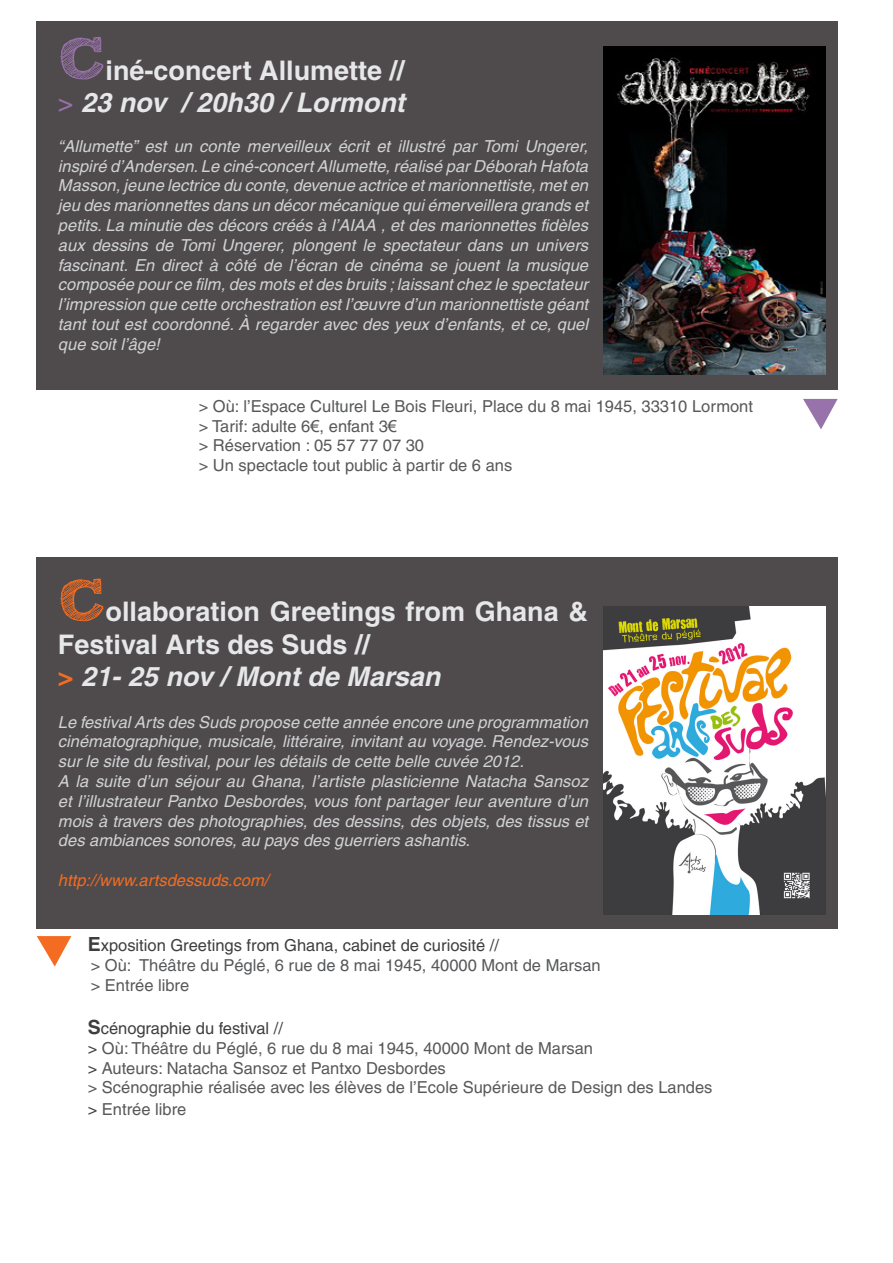
<style>
.page{position:relative;width:893px;height:1263px;background:#fff}
.page>*{position:absolute;margin:0;border:0;box-sizing:border-box;transform-origin:0 0}
.t1{font:700 60px "freeversion Sketch Block";color:#9872aa}
.t2{font:700 60px "freeversion Sketch Block";color:#f36c21}
.t3{font:700 27px/32.4px "Helvetica CE";color:#e6e7e9}
.t4{font:italic 700 27px "Helvetica";color:#e6e7e9}
.t5{font:italic 16.5px/19.8px "Helvetica";color:#d1d2d4;text-align:justify}
.t6{font:16.5px "Helvetica";color:#57585a}
.t7{font:16.5px "Helvetica";color:#3e3e3f}
.t8{font:italic 16.5px "Helvetica";color:#f36c21}
.s1{font-weight:400;font-style:normal;color:#9872aa}
.s2{font-family:"Arial"}
.s3{font-family:"Helvetica CE";font-style:normal;color:#f36c21}
.s4{font-family:"Helvetica CE";font-weight:700;font-size:19.5px}
.s5{color:#3e3e3f}
</style>
<div class="page">
<svg style="left:803px;top:399px;width:35px;height:30px"></svg>
<div style="left:37px;top:21px;width:801px;height:368px;background:#4f4b4c"></div>
<img style="left:604px;top:47px;width:221px;height:327px">
<div style="left:37px;top:558px;width:801px;height:371px;background:#4f4b4c"></div>
<img style="left:604px;top:606px;width:221px;height:308px">
<svg style="left:37px;top:936px;width:34px;height:30px"></svg>
<p class="t1" style="left:58px;top:37px;width:49px">C</p>
<p class="t3" style="left:106px;top:54px;width:301px">iné-concert Allumette //</p>
<p class="t4" style="left:58px;top:86px;width:348px"><span class="s1">&gt;</span> 23 nov / 20h30 / Lormont</p>
<p class="t5" style="left:58px;top:136px;width:532px">“Allumette” est un conte merveilleux écrit et illustré par Tomi Ungerer, inspiré d’Andersen. Le ciné-concert Allumette, réalisé par Déborah Hafota Masson, jeune lectrice du conte, devenue actrice et marionnettiste, met en jeu des marionnettes dans un décor mécanique qui émerveillera grands et petits. La minutie des décors créés à l’AIAA , et des marionnettes fidèles aux dessins de Tomi Ungerer, plongent le spectateur dans un univers fascinant. En direct à côté de l’écran de cinéma se jouent la musique composée pour ce film, des mots et des bruits ; laissant chez le spectateur l’impression que cette orchestration est l’œuvre d’un marionnettiste géant tant tout est coordonné. À regarder avec des yeux d’enfants, et ce, quel que soit l’âge!</p>
<p class="t6" style="left:199px;top:396px;width:556px">&gt; Où: l’Espace Culturel Le Bois Fleuri, Place du 8 mai 1945, 33310 Lormont</p>
<p class="t6" style="left:199px;top:416px;width:200px">&gt; Tarif: adulte 6<span class="s2">€</span>, enfant 3<span class="s2">€</span></p>
<p class="t6" style="left:199px;top:436px;width:227px">&gt; Réservation : 05 57 77 07 30</p>
<p class="t6" style="left:199px;top:456px;width:315px">&gt; Un spectacle tout public à partir de 6 ans</p>
<p class="t2" style="left:58px;top:578px;width:49px">C</p>
<p class="t3" style="left:58px;top:595px;width:531px;text-indent:48px">ollaboration Greetings from Ghana &amp;<br>Festival Arts des Suds //</p>
<p class="t4" style="left:58px;top:660px;width:384px"><span class="s3">&gt;</span> 21- 25 nov / Mont de Marsan</p>
<p class="t5" style="left:58px;top:712px;width:532px">Le festival Arts des Suds propose cette année encore une programmation cinématographique, musicale, littéraire, invitant au voyage. Rendez-vous sur le site du festival, pour les détails de cette belle cuvée 2012.</p>
<p class="t5" style="left:58px;top:771px;width:532px">A la suite d’un séjour au Ghana, l’artiste plasticienne Natacha Sansoz et l’illustrateur Pantxo Desbordes, vous font partager leur aventure d’un mois à travers des photographies, des dessins, des objets, des tissus et des ambiances sonores, au pays des guerriers ashantis.</p>
<p class="t8" style="left:58px;top:871px;width:212px">http://www.artsdessuds.com/</p>
<p class="t7" style="left:88px;top:936px;width:413px"><span class="s4">E</span>xposition Greetings from Ghana, cabinet de curiosité //</p>
<p class="t6" style="left:91px;top:955px;width:511px">&gt; Où: Théâtre du Péglé, 6 rue de 8 mai 1945, 40000 Mont de Marsan</p>
<p class="t6" style="left:91px;top:975px;width:100px">&gt; Entrée libre</p>
<p class="t7" style="left:88px;top:1018px;width:197px"><span class="s4">S</span>cénographie du festival //</p>
<p class="t6" style="left:88px;top:1038px;width:507px"><span class="s5">&gt;</span> Où: Théâtre du Péglé, 6 rue du 8 mai 1945, 40000 Mont de Marsan</p>
<p class="t6" style="left:88px;top:1058px;width:360px"><span class="s5">&gt;</span> Auteurs: Natacha Sansoz et Pantxo Desbordes</p>
<p class="t6" style="left:88px;top:1078px;width:626px">&gt; Scénographie réalisée avec les élèves de l’Ecole Supérieure de Design des Landes</p>
<p class="t6" style="left:88px;top:1099px;width:100px"><span class="s5">&gt;</span> Entrée libre</p>
</div>
